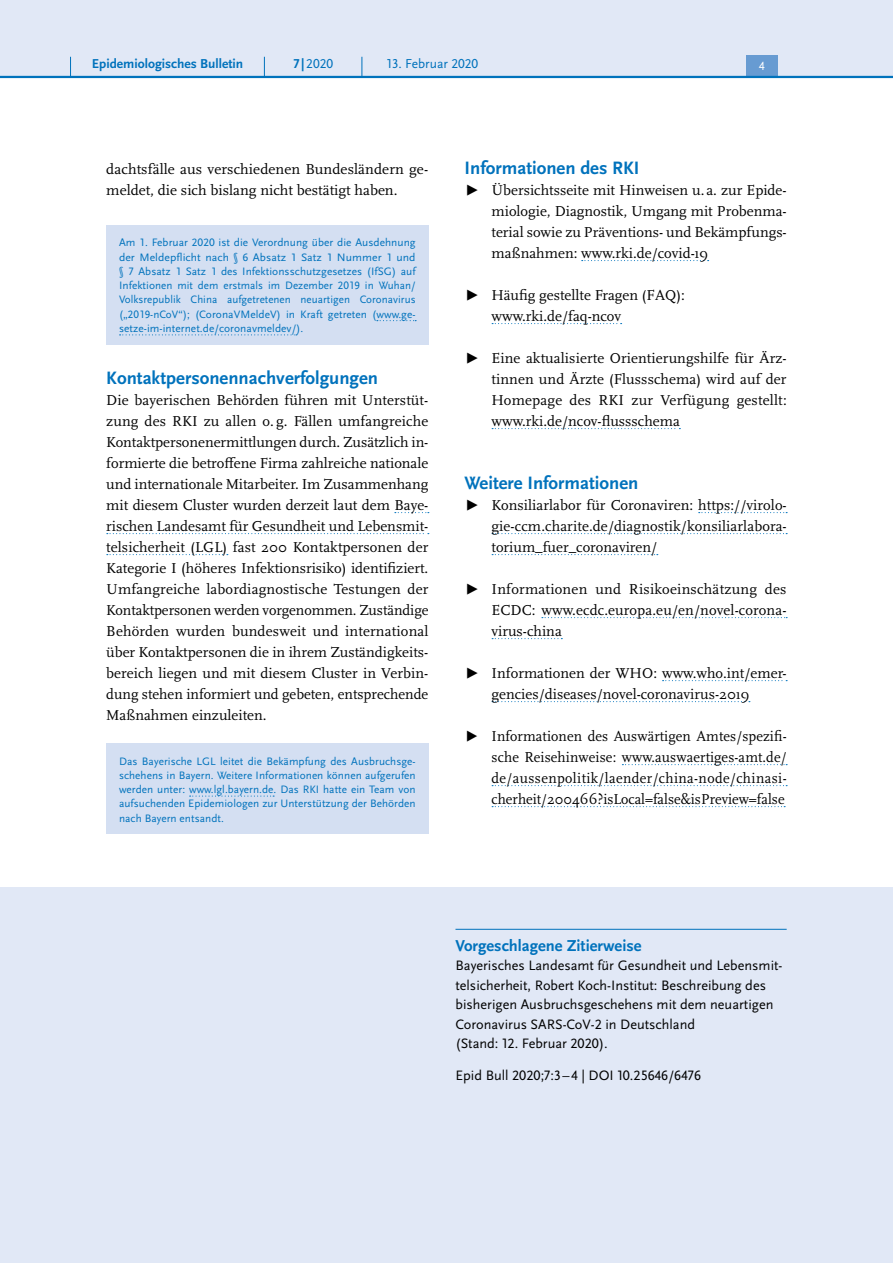
<style>
.page{position:relative;width:893px;height:1263px;background:#fff}
.page>*{position:absolute;margin:0;border:0;box-sizing:border-box;transform-origin:0 0}
.t1{font:700 18.75px "Scala Sans Pro";color:#0072bc}
.H4_-_Anhang_allerers{font:700 16.5px "Scala Sans Pro";color:#0072bc}
.P_-_Fließtext{font:15px/21px "Scala Pro";color:#000;text-align:justify}
.P_-_Fließtext-2{font:15px/21px "Scala Pro";color:#000;text-align:justify;scale:.96 1}
.P_-_Anhang{font:14.25px/19.5px "Scala Sans Pro";color:#000}
.t2{font:700 13.5px "Scala Sans Pro";color:#0072bc}
.t3{font:13.5px "Scala Sans Pro";color:#0072bc}
.t4{font:12.45px "Scala Sans Pro";color:#fff}
.Text_klein_P_287{font:11.25px/14.2px "Scala Sans Pro";letter-spacing:.005em;color:#0072bc;text-align:justify}
.s1{font-weight:700}
.s2{font-family:"Scala Sans Pro"}
</style>
<div class="page">
<svg style="left:395px;top:512px;width:34px;height:1px"></svg>
<svg style="left:107px;top:533px;width:322px;height:1px"></svg>
<svg style="left:107px;top:554px;width:121px;height:1px"></svg>
<svg style="left:582px;top:260px;width:127px;height:1px"></svg>
<svg style="left:492px;top:323px;width:130px;height:1px"></svg>
<svg style="left:492px;top:428px;width:188px;height:1px"></svg>
<svg style="left:699px;top:512px;width:88px;height:1px"></svg>
<svg style="left:492px;top:533px;width:295px;height:1px"></svg>
<svg style="left:492px;top:554px;width:166px;height:1px"></svg>
<svg style="left:542px;top:617px;width:245px;height:1px"></svg>
<svg style="left:492px;top:638px;width:70px;height:1px"></svg>
<svg style="left:663px;top:680px;width:124px;height:1px"></svg>
<svg style="left:492px;top:701px;width:258px;height:1px"></svg>
<svg style="left:622px;top:764px;width:165px;height:1px"></svg>
<svg style="left:492px;top:785px;width:295px;height:1px"></svg>
<svg style="left:492px;top:806px;width:293px;height:1px"></svg>
<div style="left:106px;top:743px;width:322px;height:91px;background:#d4dff2"></div>
<svg style="left:190px;top:795px;width:84px;height:2px"></svg>
<div style="left:106px;top:225px;width:322px;height:120px;background:#d4dff2"></div>
<svg style="left:377px;top:320px;width:39px;height:1px"></svg>
<svg style="left:120px;top:334px;width:177px;height:1px"></svg>
<div style="left:0;top:888px;width:893px;height:375px;background:#e1e8f6"></div>
<hr style="left:455px;top:929px;width:332px;height:1px;background:#0072bc">
<div style="left:0;top:0;width:893px;height:77px;background:#e1e8f6"></div>
<div style="left:746px;top:55px;width:32px;height:21px;background:#679bd2"></div>
<hr style="left:0;top:76px;width:893px;height:2px;background:#0072bc">
<svg style="left:70px;top:57px;width:1px;height:19px"></svg>
<svg style="left:264px;top:57px;width:1px;height:19px"></svg>
<svg style="left:362px;top:57px;width:1px;height:19px"></svg>
<p class="t2" style="left:92px;top:55px;width:153px">Epidemiologisches Bulletin</p>
<p class="t3" style="left:294px;top:55px;width:41px"><span class="s1">7 |</span>2020</p>
<p class="t3" style="left:387px;top:55px;width:93px">13. Februar 2020</p>
<p class="t4" style="left:759px;top:59px;width:7px">4</p>
<p class="P_-_Fließtext" style="left:106px;top:158px;width:324px">dachtsfälle aus verschiedenen Bundesländern ge&shy;meldet, die sich bislang nicht bestätigt haben.</p>
<p class="Text_klein_P_287" style="left:119px;top:236px;width:298px">Am 1. Februar 2020 ist die Verordnung über die Ausdehnung der Meldepflicht nach § 6 Absatz 1 Satz 1 Nummer 1 und § 7 Absatz 1 Satz 1 des Infektionsschutzgesetzes (IfSG) auf Infektionen mit dem erstmals im Dezember 2019 in Wuhan/ Volksrepublik China aufgetretenen neuartigen Coronavirus („2019-nCoV“); (CoronaVMeldeV) in Kraft getreten (www.ge&shy;setze-im-internet.de/coronavmeldev/).</p>
<h3 class="t1" style="left:106px;top:366px;width:273px">Kontaktpersonennachverfolgungen</h3>
<p class="P_-_Fließtext" style="left:106px;top:389px;width:324px">Die bayerischen Behörden führen mit Unterstüt&shy;zung des RKI zu allen o. g. Fällen umfangreiche Kontaktpersonenermittlungen durch. Zusätzlich in&shy;formierte die betroffene Firma zahlreiche nationale und internationale Mitarbeiter. Im Zusammenhang mit diesem Cluster wurden derzeit laut dem Baye&shy;rischen Landesamt für Gesundheit und Lebensmit&shy;telsicherheit (LGL) fast 200 Kontaktpersonen der Kategorie I (höheres Infektionsrisiko) identifiziert.<br>Umfangreiche labordiagnostische Testungen der Kontaktpersonen werden vorgenommen. Zuständige Behörden wurden bundesweit und international über Kontaktpersonen die in ihrem Zuständigkeits&shy;bereich liegen und mit diesem Cluster in Verbin&shy;dung stehen informiert und gebeten, entsprechende Maßnahmen einzuleiten.</p>
<p class="Text_klein_P_287" style="left:119px;top:754px;width:298px">Das Bayerische LGL leitet die Bekämpfung des Ausbruchsge&shy;schehens in Bayern. Weitere Informationen können aufgerufen werden unter: www.lgl.bayern.de. Das RKI hatte ein Team von aufsuchenden Epidemiologen zur Unterstützung der Behörden nach Bayern entsandt.</p>
<h3 class="t1" style="left:465px;top:156px;width:176px">Informationen des RKI</h3>
<p class="P_-_Fließtext" style="left:492px;top:179px;width:297px;text-indent:-27px"><span class="s2">▶</span> Übersichtsseite mit Hinweisen u. a. zur Epide&shy;miologie, Diagnostik, Umgang mit Probenma&shy;terial sowie zu Präventions- und Bekämpfungs&shy;maßnahmen: www.rki.de/covid-19</p>
<p class="P_-_Fließtext" style="left:492px;top:284px;width:195px;text-indent:-27px"><span class="s2">▶</span> Häufig gestellte Fragen (FAQ): www.rki.de/faq-ncov</p>
<p class="P_-_Fließtext" style="left:492px;top:347px;width:297px;text-indent:-27px"><span class="s2">▶</span> Eine aktualisierte Orientierungshilfe für Ärz&shy;tinnen und Ärzte (Flussschema) wird auf der Homepage des RKI zur Verfügung gestellt: www.rki.de/ncov-flussschema</p>
<h3 class="t1" style="left:465px;top:471px;width:175px">Weitere Informationen</h3>
<p class="P_-_Fließtext" style="left:492px;top:494px;width:297px;text-indent:-27px"><span class="s2">▶</span> Konsiliarlabor für Coronaviren: https://virolo&shy;gie-ccm.charite.de/diagnostik/konsiliarlabora&shy;torium_fuer_coronaviren/</p>
<p class="P_-_Fließtext" style="left:492px;top:578px;width:297px;text-indent:-27px"><span class="s2">▶</span> Informationen und Risikoeinschätzung des ECDC: www.ecdc.europa.eu/en/novel-corona&shy;virus-china</p>
<p class="P_-_Fließtext" style="left:492px;top:662px;width:297px;text-indent:-27px"><span class="s2">▶</span> Informationen der WHO: www.who.int/emer&shy;gencies/diseases/novel-coronavirus-2019</p>
<p class="P_-_Fließtext-2" style="left:492px;top:725px;width:309px;text-indent:-27px"><span class="s2">▶</span> Informationen des Auswärtigen Amtes/spezifi&shy;sche Reisehinweise: www.auswaertiges-amt.de/ de/aussenpolitik/laender/china-node/chinasi&shy;cherheit/200466?isLocal=false&amp;isPreview=false</p>
<h4 class="H4_-_Anhang_allerers" style="left:455px;top:935px;width:188px">Vorgeschlagene Zitierweise</h4>
<p class="P_-_Anhang" style="left:455px;top:956px;width:328px">Bayerisches Landesamt für Gesundheit und Lebensmit&shy;telsicherheit, Robert Koch-Institut: Beschreibung des bisherigen Ausbruchsgeschehens mit dem neuartigen Coronavirus SARS-CoV-2 in Deutschland<br>(Stand: 12. Februar 2020).</p>
<p class="P_-_Anhang" style="left:455px;top:1065px;width:247px">Epid Bull 2020;7:3–4 | DOI 10.25646/6476</p>
</div>
